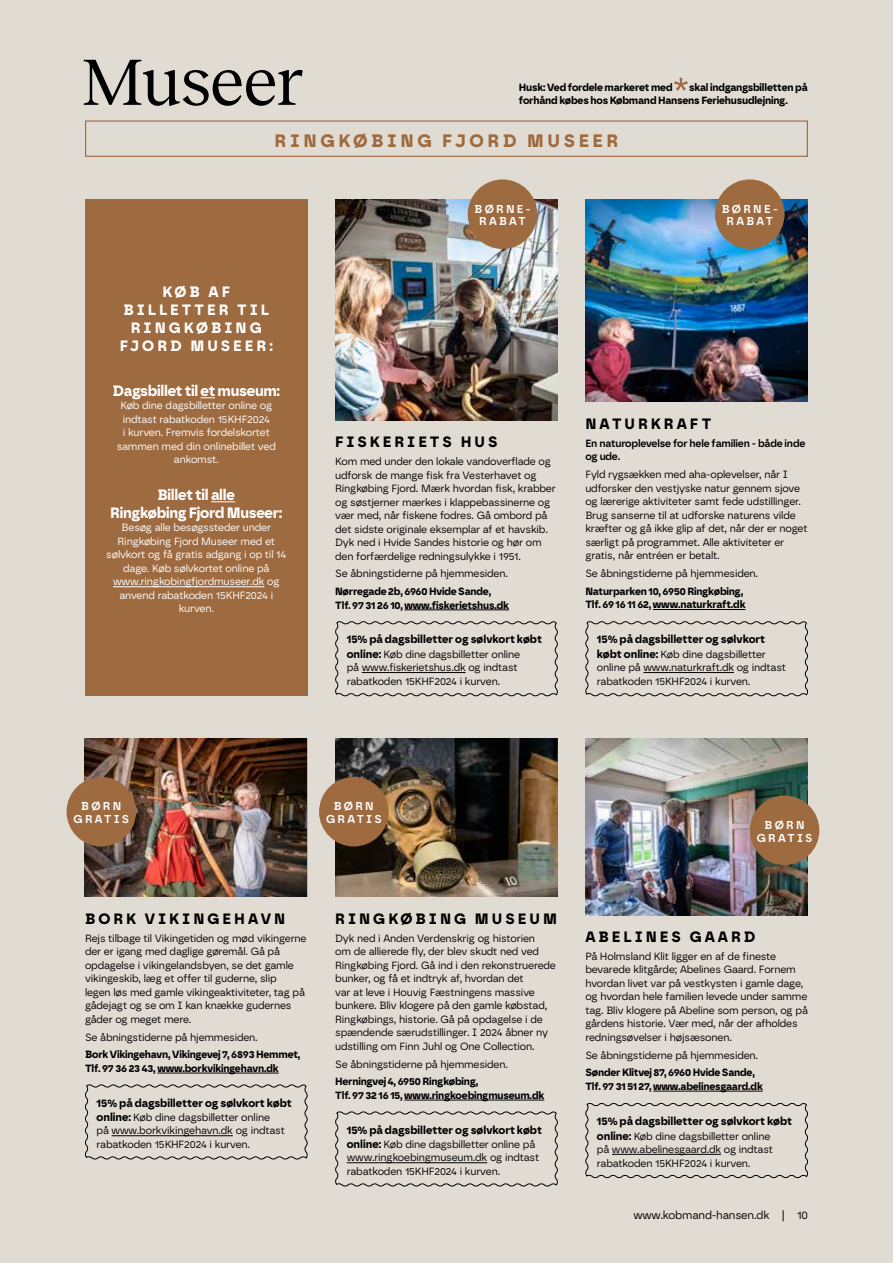
<style>
.page{position:relative;width:893px;height:1263px;background:#e1dcd3}
.page>*{position:absolute;margin:0;border:0;box-sizing:border-box;transform-origin:0 0}
.t1{font:67.5px "Reckless";color:#000}
.t2{font:700 18px "Borna";letter-spacing:.2em;color:#9e6a3f}
.t3{font:700 15px "Borna";letter-spacing:.2em;color:#000}
.t4{font:700 15px/18px "Borna";letter-spacing:-.015em;color:#fff;text-align:center}
.t5{font:700 15px/18px "Borna";letter-spacing:.2em;color:#fff;text-align:center}
.t6{font:600 11.55px/12.8px "Borna";letter-spacing:.2em;color:#fff;text-align:center}
.t7{font:700 11.25px "Borna";color:#000}
.t8{font:11.25px "Borna";letter-spacing:-.015em;color:#000}
.t9{font:10.5px/13.5px "Borna";letter-spacing:-.015em;color:#000}
.t10{font:700 10.5px/13.5px "Borna";letter-spacing:-.015em;color:#000}
.t11{font:10.5px/13.5px "Borna";letter-spacing:-.015em;color:#fff;text-align:center}
.t12{font:600 10.5px/13.5px "Borna";letter-spacing:-.015em;color:#000}
.s1{font-weight:700;font-size:11.25px}
</style>
<div class="page">
<img style="left:585px;top:739px;width:223px;height:176px">
<hr style="left:653px;top:1091px;width:110px;height:1px;background:#000">
<hr style="left:157px;top:1073px;width:122px;height:1px;background:#000">
<svg style="left:85px;top:1084px;width:223px;height:76px"></svg>
<svg style="left:335px;top:1111px;width:223px;height:76px"></svg>
<svg style="left:585px;top:1103px;width:223px;height:76px"></svg>
<img style="left:335px;top:739px;width:223px;height:157px">
<hr style="left:404px;top:1100px;width:140px;height:1px;background:#000">
<img style="left:335px;top:199px;width:223px;height:221px">
<hr style="left:404px;top:610px;width:105px;height:1px;background:#000">
<img style="left:585px;top:199px;width:223px;height:203px">
<hr style="left:653px;top:609px;width:92px;height:1px;background:#000">
<img style="left:84px;top:739px;width:223px;height:157px">
<div style="left:85px;top:199px;width:223px;height:497px;background:#9e6a3f"></div>
<svg style="left:200px;top:397px;width:15px;height:1px"></svg>
<svg style="left:211px;top:501px;width:24px;height:1px"></svg>
<hr style="left:113px;top:586px;width:151px;height:1px;background:#fff">
<div style="left:85px;top:120px;width:723px;height:37px;border:1px solid #9e6a3f"></div>
<svg style="left:674px;top:78px;width:14px;height:13px"></svg>
<div style="left:750px;top:795px;width:69px;height:70px;background:#9e6a3f;border-radius:50%"></div>
<div style="left:319px;top:777px;width:70px;height:69px;background:#9e6a3f;border-radius:50%"></div>
<div style="left:67px;top:777px;width:69px;height:69px;background:#9e6a3f;border-radius:50%"></div>
<svg style="left:585px;top:621px;width:223px;height:76px"></svg>
<svg style="left:335px;top:621px;width:223px;height:76px"></svg>
<div style="left:468px;top:179px;width:69px;height:70px;background:#9e6a3f;border-radius:50%"></div>
<div style="left:715px;top:179px;width:70px;height:70px;background:#9e6a3f;border-radius:50%"></div>
<h1 class="t1" style="left:82px;top:33px;width:223px">Museer</h1>
<p class="t10" style="left:519px;top:80px;width:290px;text-indent:170px">skal indgangsbilletten på forhånd købes hos Købmand Hansens Feriehusudlejning.</p>
<p class="t10" style="left:519px;top:80px;width:155px">Husk: Ved fordele markeret med</p>
<h2 class="t2" style="left:275px;top:130px;width:345px">RINGKØBING FJORD MUSEER</h2>
<h3 class="t5" style="left:120px;top:283px;width:155px">KØB AF<br>BILLETTER TIL<br>RINGKØBING<br>FJORD MUSEER:</h3>
<h3 class="t4" style="left:112px;top:382px;width:169px">Dagsbillet til et museum:</h3>
<p class="t11" style="left:117px;top:399px;width:161px">Køb dine dagsbilletter online og indtast rabatkoden 15KHF2024<br>i kurven. Fremvis fordelskortet sammen med din onlinebillet ved ankomst.</p>
<h3 class="t4" style="left:110px;top:486px;width:174px">Billet til alle<br>Ringkøbing Fjord Museer:</h3>
<p class="t11" style="left:106px;top:521px;width:181px">Besøg alle besøgssteder under<br>Ringkøbing Fjord Museer med et sølvkort og få gratis adgang i op til 14 dage. Køb sølvkortet online på www.ringkobingfjordmuseer.dk og anvend rabatkoden 15KHF2024 i kurven.</p>
<p class="t6" style="left:475px;top:202px;width:57px">BØRNE-<br>RABAT</p>
<p class="t6" style="left:722px;top:202px;width:57px">BØRNE-<br>RABAT</p>
<h3 class="t3" style="left:335px;top:433px;width:164px">FISKERIETS HUS</h3>
<p class="t9" style="left:335px;top:454px;width:222px">Kom med under den lokale vandoverflade og udforsk de mange fisk fra Vesterhavet og Ringkøbing Fjord. Mærk hvordan fisk, krabber og søstjerner mærkes i klappebassinerne og vær med, når fiskene fodres. Gå ombord på det sidste originale eksemplar af et havskib.<br>Dyk ned i Hvide Sandes historie og hør om den forfærdelige redningsulykke i 1951.</p>
<p class="t9" style="left:335px;top:567px;width:174px">Se åbningstiderne på hjemmesiden.</p>
<p class="t10" style="left:335px;top:585px;width:175px">Nørregade 2b, 6960 Hvide Sande,<br>Tlf. 97 31 26 10, www.fiskerietshus.dk</p>
<p class="t7" style="left:347px;top:633px;width:197px">15% på dagsbilletter og sølvkort købt</p>
<p class="t9" style="left:347px;top:647px;width:175px"><span class="s1">online:</span> Køb dine dagsbilletter online på www.fiskerietshus.dk og indtast rabatkoden 15KHF2024 i kurven.</p>
<h3 class="t3" style="left:585px;top:415px;width:127px">NATURKRAFT</h3>
<p class="t12" style="left:585px;top:436px;width:221px">En naturoplevelse for hele familien - både inde og ude.</p>
<p class="t9" style="left:585px;top:468px;width:224px">Fyld rygsækken med aha-oplevelser, når I udforsker den vestjyske natur gennem sjove og lærerige aktiviteter samt fede udstillinger.<br>Brug sanserne til at udforske naturens vilde kræfter og gå ikke glip af det, når der er noget særligt på programmet. Alle aktiviteter er gratis, når entréen er betalt.</p>
<p class="t9" style="left:585px;top:566px;width:174px">Se åbningstiderne på hjemmesiden.</p>
<p class="t10" style="left:585px;top:584px;width:162px">Naturparken 10, 6950 Ringkøbing,<br>Tlf. 69 16 11 62, www.naturkraft.dk</p>
<p class="t7" style="left:597px;top:633px;width:170px">15% på dagsbilletter og sølvkort</p>
<p class="t9" style="left:597px;top:647px;width:191px"><span class="s1">købt online:</span> Køb dine dagsbilletter online på www.naturkraft.dk og indtast rabatkoden 15KHF2024 i kurven.</p>
<p class="t6" style="left:73px;top:800px;width:57px">BØRN<br>GRATIS</p>
<p class="t6" style="left:326px;top:800px;width:57px">BØRN<br>GRATIS</p>
<h3 class="t3" style="left:85px;top:909px;width:202px">BORK VIKINGEHAVN</h3>
<p class="t9" style="left:85px;top:931px;width:223px">Rejs tilbage til Vikingetiden og mød vikingerne der er igang med daglige gøremål. Gå på opdagelse i vikingelandsbyen, se det gamle vikingeskib, læg et offer til guderne, slip<br>legen løs med gamle vikingeaktiviteter, tag på gådejagt og se om I kan knække gudernes gåder og meget mere.</p>
<p class="t9" style="left:85px;top:1030px;width:174px">Se åbningstiderne på hjemmesiden.</p>
<p class="t10" style="left:85px;top:1048px;width:217px">Bork Vikingehavn, Vikingevej 7, 6893 Hemmet,<br>Tlf. 97 36 23 43, www.borkvikingehavn.dk</p>
<p class="t7" style="left:97px;top:1096px;width:197px">15% på dagsbilletter og sølvkort købt</p>
<p class="t9" style="left:97px;top:1110px;width:190px"><span class="s1">online:</span> Køb dine dagsbilletter online på www.borkvikingehavn.dk og indtast rabatkoden 15KHF2024 i kurven.</p>
<h3 class="t3" style="left:335px;top:909px;width:223px">RINGKØBING MUSEUM</h3>
<p class="t9" style="left:335px;top:931px;width:222px">Dyk ned i Anden Verdenskrig og historien<br>om de allierede fly, der blev skudt ned ved Ringkøbing Fjord. Gå ind i den rekonstruerede bunker, og få et indtryk af, hvordan det<br>var at leve i Houvig Fæstningens massive bunkere. Bliv klogere på den gamle købstad, Ringkøbings, historie. Gå på opdagelse i de spændende særudstillinger. I 2024 åbner ny udstilling om Finn Juhl og One Collection.</p>
<p class="t9" style="left:335px;top:1057px;width:174px">Se åbningstiderne på hjemmesiden.</p>
<p class="t10" style="left:335px;top:1075px;width:211px">Herningvej 4, 6950 Ringkøbing,<br>Tlf. 97 32 16 15, www.ringkoebingmuseum.dk</p>
<p class="t7" style="left:347px;top:1123px;width:197px">15% på dagsbilletter og sølvkort købt</p>
<p class="t9" style="left:347px;top:1137px;width:194px"><span class="s1">online:</span> Køb dine dagsbilletter online på www.ringkoebingmuseum.dk og indtast rabatkoden 15KHF2024 i kurven.</p>
<p class="t6" style="left:757px;top:818px;width:57px">BØRN<br>GRATIS</p>
<h3 class="t3" style="left:585px;top:928px;width:172px">ABELINES GAARD</h3>
<p class="t9" style="left:585px;top:949px;width:224px">På Holmsland Klit ligger en af de fineste bevarede klitgårde; Abelines Gaard. Fornem hvordan livet var på vestkysten i gamle dage, og hvordan hele familien levede under samme tag. Bliv klogere på Abeline som person, og på gårdens historie. Vær med, når der afholdes redningsøvelser i højsæsonen.</p>
<p class="t9" style="left:585px;top:1048px;width:174px">Se åbningstiderne på hjemmesiden.</p>
<p class="t10" style="left:585px;top:1066px;width:179px">Sønder Klitvej 87, 6960 Hvide Sande,<br>Tlf. 97 31 51 27, www.abelinesgaard.dk</p>
<p class="t7" style="left:597px;top:1114px;width:197px">15% på dagsbilletter og sølvkort købt</p>
<p class="t9" style="left:597px;top:1129px;width:178px"><span class="s1">online:</span> Køb dine dagsbilletter online på www.abelinesgaard.dk og indtast rabatkoden 15KHF2024 i kurven.</p>
<p class="t8" style="left:633px;top:1208px;width:176px">www.kobmand-hansen.dk | 10</p>
</div>
